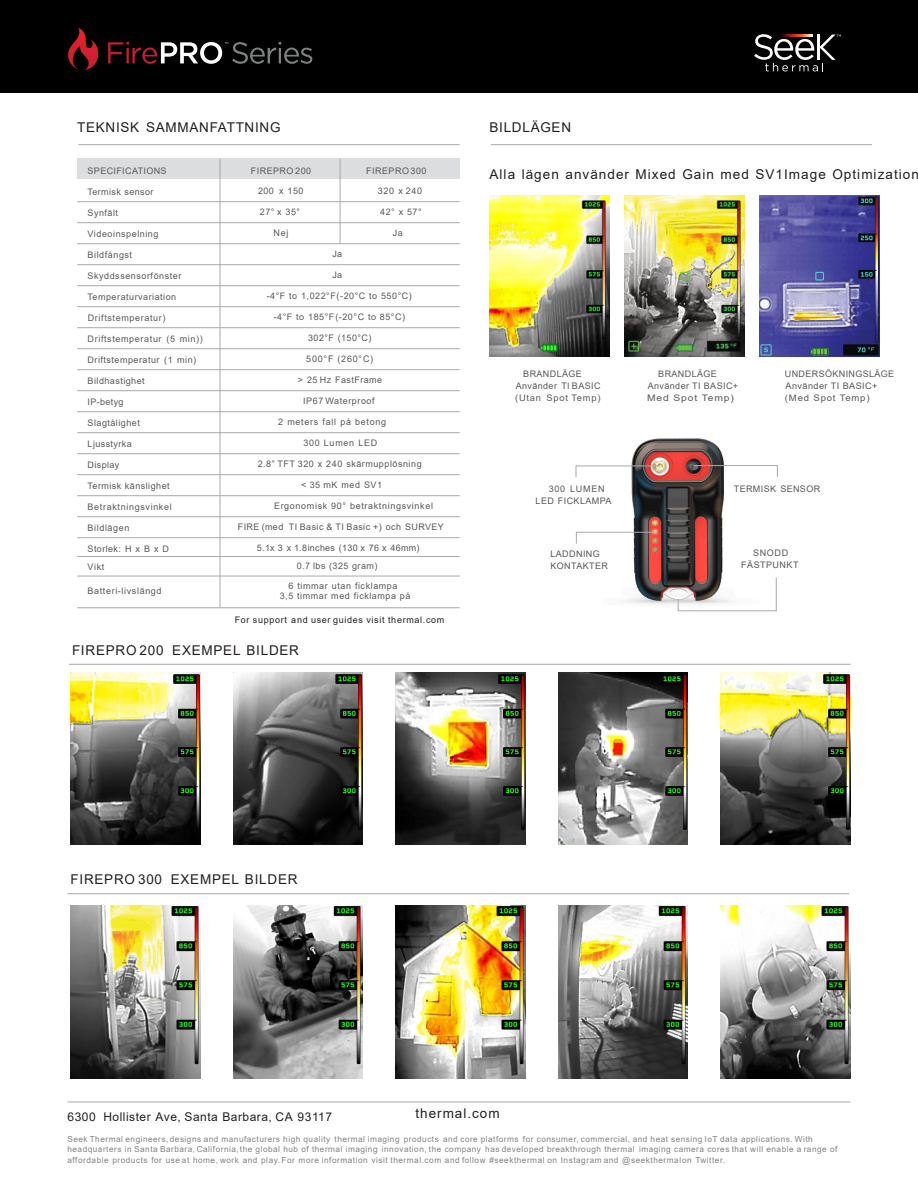
<style>
.page{position:relative;width:918px;height:1188px;background:#fff}
.page>*{position:absolute;margin:0;border:0;box-sizing:border-box;transform-origin:0 0}
.t1{font:13.5px "Arial";letter-spacing:.055em;color:#231f20}
.t2{font:13.5px "Arial";letter-spacing:.075em;color:#231f20}
.t3{font:12px "Arial";letter-spacing:.045em;color:#231f20}
.t4{font:9px/12px "Arial";letter-spacing:.055em;color:#57585a}
.t5{font:9px/18px "Arial";letter-spacing:.03em;color:#57585a;text-align:center}
.t6{font:9px "Arial";letter-spacing:.075em;color:#231f20}
.t7{font:9px "Arial";letter-spacing:.075em;color:#57585a}
.t8{font:9px "Arial";letter-spacing:.08em;color:#57585a}
.t9{font:8.25px/10.5px "Arial";letter-spacing:.06em;color:#808285}
</style>
<div class="page">
<div style="left:0;top:0;width:918px;height:93px;background:#000"></div>
<hr style="left:68px;top:1102px;width:782px;height:1px;background:#a8a9ad">
<hr style="left:69px;top:664px;width:781px;height:1px;background:#a8a9ad">
<svg style="left:754px;top:34px;width:87px;height:37px"></svg>
<svg style="left:68px;top:28px;width:244px;height:42px"></svg>
<hr style="left:78px;top:144px;width:382px;height:1px;background:#a8a9ad">
<div style="left:77px;top:158px;width:383px;height:21px;background:#dcdddf"></div>
<hr style="left:77px;top:201px;width:383px;height:1px;background:#a8a9ad">
<hr style="left:77px;top:222px;width:383px;height:1px;background:#a8a9ad">
<hr style="left:77px;top:243px;width:383px;height:1px;background:#a8a9ad">
<hr style="left:77px;top:264px;width:383px;height:1px;background:#a8a9ad">
<hr style="left:77px;top:285px;width:383px;height:1px;background:#a8a9ad">
<hr style="left:77px;top:306px;width:383px;height:1px;background:#a8a9ad">
<hr style="left:77px;top:327px;width:383px;height:1px;background:#a8a9ad">
<hr style="left:77px;top:348px;width:383px;height:1px;background:#a8a9ad">
<hr style="left:77px;top:369px;width:383px;height:1px;background:#a8a9ad">
<hr style="left:77px;top:390px;width:383px;height:1px;background:#a8a9ad">
<hr style="left:77px;top:411px;width:383px;height:1px;background:#a8a9ad">
<hr style="left:77px;top:432px;width:383px;height:1px;background:#a8a9ad">
<hr style="left:77px;top:453px;width:383px;height:1px;background:#a8a9ad">
<hr style="left:77px;top:474px;width:383px;height:1px;background:#a8a9ad">
<hr style="left:77px;top:495px;width:383px;height:1px;background:#a8a9ad">
<hr style="left:77px;top:516px;width:383px;height:1px;background:#a8a9ad">
<hr style="left:77px;top:537px;width:383px;height:1px;background:#a8a9ad">
<hr style="left:220px;top:158px;width:1px;height:450px;background:#a8a9ad">
<hr style="left:340px;top:158px;width:1px;height:86px;background:#a8a9ad">
<hr style="left:77px;top:556px;width:383px;height:1px;background:#a8a9ad">
<hr style="left:77px;top:576px;width:383px;height:1px;background:#a8a9ad">
<img style="left:490px;top:196px;width:120px;height:160px">
<img style="left:760px;top:196px;width:120px;height:160px">
<img style="left:625px;top:196px;width:120px;height:160px">
<hr style="left:491px;top:144px;width:381px;height:1px;background:#a8a9ad">
<img style="left:604px;top:438px;width:155px;height:174px">
<hr style="left:576px;top:466px;width:84px;height:1px;background:#a8a9ad">
<hr style="left:694px;top:465px;width:84px;height:1px;background:#a8a9ad">
<hr style="left:576px;top:532px;width:78px;height:1px;background:#a8a9ad">
<hr style="left:678px;top:610px;width:99px;height:1px;background:#a8a9ad">
<svg style="left:678px;top:599px;width:1px;height:12px"></svg>
<hr style="left:776px;top:578px;width:1px;height:33px;background:#a8a9ad">
<hr style="left:77px;top:608px;width:383px;height:1px;background:#a8a9ad">
<img style="left:70px;top:672px;width:130px;height:173px">
<img style="left:396px;top:672px;width:129px;height:173px">
<img style="left:721px;top:672px;width:129px;height:173px">
<img style="left:233px;top:672px;width:130px;height:173px">
<img style="left:558px;top:672px;width:130px;height:173px">
<hr style="left:68px;top:893px;width:781px;height:1px;background:#a8a9ad">
<img style="left:70px;top:906px;width:130px;height:172px">
<img style="left:396px;top:906px;width:129px;height:172px">
<img style="left:721px;top:906px;width:130px;height:172px">
<img style="left:233px;top:906px;width:130px;height:172px">
<img style="left:558px;top:906px;width:130px;height:172px">
<h1 class="t1" style="left:77px;top:122px;width:205px">TEKNISK SAMMANFATTNING</h1>
<p class="t4" style="left:88px;top:165px;width:81px">SPECIFICATIONS</p>
<p class="t4" style="left:88px;top:186px;width:67px">Termisk sensor</p>
<p class="t4" style="left:88px;top:207px;width:32px">Synfält</p>
<p class="t4" style="left:88px;top:228px;width:72px">Videoinspelning</p>
<p class="t4" style="left:88px;top:249px;width:46px">Bildfångst</p>
<p class="t4" style="left:88px;top:270px;width:95px">Skyddssensorfönster</p>
<p class="t4" style="left:88px;top:291px;width:90px">Temperaturvariation</p>
<p class="t4" style="left:88px;top:312px;width:79px">Driftstemperatur)</p>
<p class="t4" style="left:88px;top:333px;width:117px">Driftstemperatur (5 min))</p>
<p class="t4" style="left:88px;top:354px;width:110px">Driftstemperatur (1 min)</p>
<p class="t4" style="left:88px;top:375px;width:59px">Bildhastighet</p>
<p class="t4" style="left:88px;top:396px;width:37px">IP-betyg</p>
<p class="t4" style="left:88px;top:417px;width:54px">Slagtålighet</p>
<p class="t4" style="left:88px;top:438px;width:46px">Ljusstyrka</p>
<p class="t4" style="left:88px;top:459px;width:33px">Display</p>
<p class="t4" style="left:88px;top:480px;width:84px">Termisk känslighet</p>
<p class="t7" style="left:88px;top:503px;width:86px">Betraktningsvinkel</p>
<p class="t4" style="left:88px;top:522px;width:43px">Bildlägen</p>
<p class="t4" style="left:88px;top:540px;width:83px;line-height:18px">Storlek: H x B x D<br>Vikt</p>
<p class="t4" style="left:88px;top:585px;width:76px">Batteri-livslängd</p>
<p class="t4" style="left:251px;top:165px;width:62px">FIREPRO 200</p>
<p class="t4" style="left:366px;top:165px;width:62px">FIREPRO 300</p>
<p class="t4" style="left:378px;top:186px;width:46px">320 x 240</p>
<p class="t4" style="left:380px;top:207px;width:43px">42° x 57°</p>
<p class="t4" style="left:393px;top:228px;width:11px">Ja</p>
<p class="t4" style="left:258px;top:186px;width:47px">200 x 150</p>
<p class="t4" style="left:260px;top:207px;width:42px">27° x 35°</p>
<p class="t4" style="left:274px;top:228px;width:16px">Nej</p>
<p class="t4" style="left:332px;top:249px;width:11px">Ja</p>
<p class="t4" style="left:332px;top:270px;width:11px">Ja</p>
<p class="t4" style="left:267px;top:291px;width:147px">-4°F to 1,022°F (-20°C to 550°C)</p>
<p class="t4" style="left:274px;top:312px;width:133px">-4°F to 185°F (-20°C to 85°C)</p>
<p class="t4" style="left:308px;top:333px;width:65px">302°F (150°C)</p>
<p class="t4" style="left:306px;top:354px;width:68px">500°F (260°C)</p>
<p class="t4" style="left:298px;top:375px;width:86px">&gt; 25 Hz FastFrame</p>
<p class="t4" style="left:303px;top:396px;width:73px">IP67 Waterproof</p>
<p class="t7" style="left:278px;top:419px;width:110px">2 meters fall på betong</p>
<p class="t8" style="left:303px;top:440px;width:75px">300 Lumen LED</p>
<p class="t4" style="left:258px;top:459px;width:166px">2.8” TFT 320 x 240 skärmupplösning</p>
<p class="t4" style="left:301px;top:480px;width:82px">&lt; 35 mK med SV1</p>
<p class="t4" style="left:274px;top:501px;width:161px">Ergonomisk 90° betraktningsvinkel</p>
<p class="t4" style="left:238px;top:522px;width:208px">FIRE (med TI Basic &amp; TI Basic +) och SURVEY</p>
<p class="t5" style="left:257px;top:540px;width:164px">5.1x 3 x 1.8 inches (130 x 76 x 46mm)<br>0.7 lbs (325 gram)</p>
<p class="t4" style="left:280px;top:581px;width:132px;line-height:10.5px;text-align:center">6 timmar utan ficklampa<br>3,5 timmar med ficklampa på</p>
<p class="t6" style="left:235px;top:617px;width:211px">For support and user guides visit thermal.com</p>
<h1 class="t1" style="left:72px;top:645px;width:229px">FIREPRO 200 EXEMPEL BILDER</h1>
<h1 class="t1" style="left:490px;top:122px;width:83px">BILDLÄGEN</h1>
<h1 class="t2" style="left:490px;top:170px;width:431px">Alla lägen använder Mixed Gain med SV1Image Optimization</h1>
<p class="t4" style="left:515px;top:368px;width:87px;text-indent:8px">BRANDLÄGE<br>Använder TI BASIC (Utan Spot Temp)</p>
<p class="t4" style="left:647px;top:368px;width:93px;text-indent:11px">BRANDLÄGE<br>Använder TI BASIC+<br>Med Spot Temp)</p>
<p class="t4" style="left:785px;top:368px;width:111px">UNDERSÖKNINGSLÄGE<br>Använder TI BASIC+ (Med Spot Temp)</p>
<p class="t4" style="left:536px;top:483px;width:77px;text-indent:13px">300 LUMEN<br>LED FICKLAMPA</p>
<p class="t4" style="left:734px;top:483px;width:88px">TERMISK SENSOR</p>
<p class="t4" style="left:550px;top:549px;width:59px">LADDNING<br>KONTAKTER</p>
<p class="t4" style="left:741px;top:547px;width:59px;text-align:center">SNODD<br>FÄSTPUNKT</p>
<h1 class="t1" style="left:71px;top:874px;width:228px">FIREPRO 300 EXEMPEL BILDER</h1>
<h1 class="t2" style="left:416px;top:1108px;width:86px">thermal.com</h1>
<h2 class="t3" style="left:68px;top:1112px;width:266px">6300 Hollister Ave, Santa Barbara, CA 93117</h2>
<p class="t9" style="left:68px;top:1134px;width:771px">Seek Thermal engineers, designs and manufacturers high quality thermal imaging products and core platforms for consumer, commercial, and heat sensing IoT data applications. With headquarters in Santa Barbara, California, the global hub of thermal imaging innovation, the company has developed breakthrough thermal imaging camera cores that will enable a range of affordable products for use at home, work and play. For more information visit thermal.com and follow #seekthermal on Instagram and @seekthermal on Twitter.</p>
</div>
